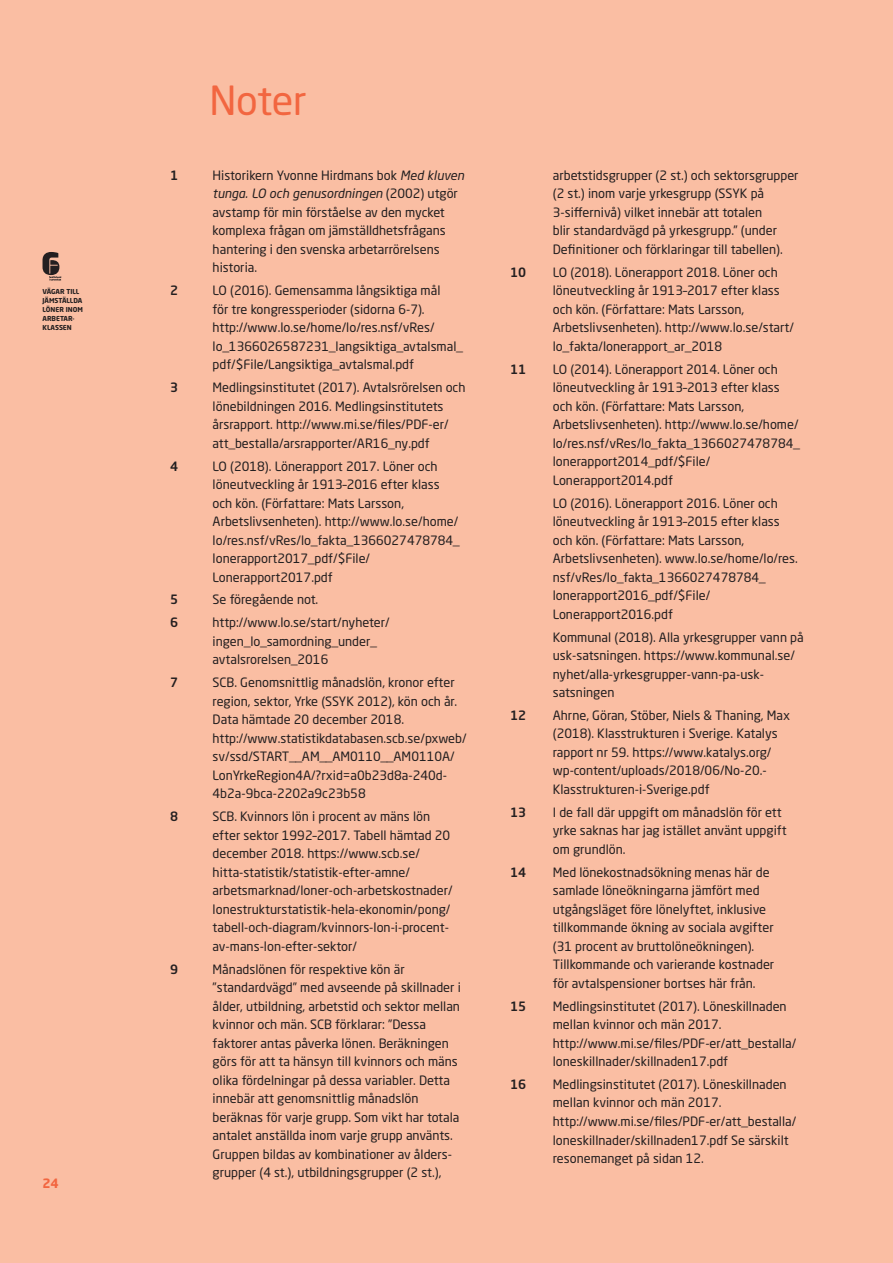
<style>
.page{position:relative;width:893px;height:1263px;background:#fabea3}
.page>*{position:absolute;margin:0;border:0;box-sizing:border-box;transform-origin:0 0}
.Kapitelrubrik{font:39.75px "Neo Sans Pro";letter-spacing:-.015em;color:#f26640}
.Fotnotbröd{font:12.75px/18.5px "Neo Sans Pro";color:#231f20}
.Fotnotbröd-2{font:500 12.75px "Neo Sans Pro";color:#231f20}
.t1{font:700 12.75px "Neo Sans Pro";color:#f26640}
.Rapporttitel{font:700 6.75px/9px "Neo Sans Pro";color:#231f20}
.s1{font-style:italic}
</style>
<div class="page">
<svg style="left:43px;top:252px;width:18px;height:28px"></svg>
<p class="Rapporttitel" style="left:43px;top:287px;width:42px">VÄGAR TILL<br>JÄMSTÄLLDA<br>LÖNER INOM<br>ARBETAR-<br>KLASSEN</p>
<p class="t1" style="left:43px;top:1175px;width:18px">24</p>
<p class="Kapitelrubrik" style="left:209px;top:76px;width:99px">Noter</p>
<p class="Fotnotbröd-2" style="left:170px;top:167px;width:10px">1</p>
<p class="Fotnotbröd" style="left:213px;top:166px;width:253px">Historikern Yvonne Hirdmans bok <span class="s1">Med kluven tunga. LO och genusordningen</span> (2002) utgör avstamp för min förståelse av den mycket komplexa frågan om jämställdhetsfrågans hantering i den svenska arbetarrörelsens historia.</p>
<p class="Fotnotbröd-2" style="left:170px;top:282px;width:10px">2</p>
<p class="Fotnotbröd" style="left:213px;top:281px;width:252px">LO (2016). Gemensamma långsiktiga mål<br>för tre kongressperioder (sidorna 6-7). http://www.lo.se/home/lo/res.nsf/vRes/ lo_1366026587231_langsiktiga_avtalsmal_ pdf/$File/Langsiktiga_avtalsmal.pdf</p>
<p class="Fotnotbröd-2" style="left:170px;top:379px;width:10px">3</p>
<p class="Fotnotbröd" style="left:213px;top:378px;width:254px">Medlingsinstitutet (2017). Avtalsrörelsen och lönebildningen 2016. Medlingsinstitutets årsrapport. http://www.mi.se/files/PDF-er/ att_bestalla/arsrapporter/AR16_ny.pdf</p>
<p class="Fotnotbröd-2" style="left:170px;top:458px;width:10px">4</p>
<p class="Fotnotbröd" style="left:213px;top:456px;width:248px">LO (2018). Lönerapport 2017. Löner och löneutveckling år 1913–2016 efter klass och kön. (Författare: Mats Larsson, Arbetslivsenheten). http://www.lo.se/home/ lo/res.nsf/vRes/lo_fakta_1366027478784_ lonerapport2017_pdf/$File/ Lonerapport2017.pdf</p>
<p class="Fotnotbröd-2" style="left:170px;top:592px;width:10px">5</p>
<p class="Fotnotbröd" style="left:213px;top:590px;width:107px">Se föregående not.</p>
<p class="Fotnotbröd-2" style="left:170px;top:614px;width:10px">6</p>
<p class="Fotnotbröd" style="left:213px;top:613px;width:179px">http://www.lo.se/start/nyheter/ ingen_lo_samordning_under_ avtalsrorelsen_2016</p>
<p class="Fotnotbröd-2" style="left:170px;top:674px;width:10px">7</p>
<p class="Fotnotbröd" style="left:213px;top:673px;width:256px">SCB. Genomsnittlig månadslön, kronor efter region, sektor, Yrke (SSYK 2012), kön och år.<br>Data hämtade 20 december 2018. http://www.statistikdatabasen.scb.se/pxweb/ sv/ssd/START__AM__AM0110__AM0110A/ LonYrkeRegion4A/?rxid=a0b23d8a-240d-4b2a-9bca-2202a9c23b58</p>
<p class="Fotnotbröd-2" style="left:170px;top:808px;width:10px">8</p>
<p class="Fotnotbröd" style="left:213px;top:807px;width:241px">SCB. Kvinnors lön i procent av mäns lön efter sektor 1992–2017. Tabell hämtad 20 december 2018. https://www.scb.se/ hitta-statistik/statistik-efter-amne/ arbetsmarknad/loner-och-arbetskostnader/ lonestrukturstatistik-hela-ekonomin/pong/ tabell-och-diagram/kvinnors-lon-i-procent&shy;av-mans-lon-efter-sektor/</p>
<p class="Fotnotbröd-2" style="left:170px;top:961px;width:10px">9</p>
<p class="Fotnotbröd" style="left:213px;top:959px;width:250px">Månadslönen för respektive kön är ”standardvägd” med avseende på skillnader i ålder, utbildning, arbetstid och sektor mellan kvinnor och män. SCB förklarar: ”Dessa faktorer antas påverka lönen. Beräkningen görs för att ta hänsyn till kvinnors och mäns olika fördelningar på dessa variabler. Detta innebär att genomsnittlig månadslön beräknas för varje grupp. Som vikt har totala antalet anställda inom varje grupp använts.<br>Gruppen bildas av kombinationer av ålders&shy;grupper (4 st.), utbildningsgrupper (2 st.),</p>
<p class="Fotnotbröd" style="left:553px;top:166px;width:247px">arbetstidsgrupper (2 st.) och sektorsgrupper (2 st.) inom varje yrkesgrupp (SSYK på 3-siffernivå) vilket innebär att totalen<br>blir standardvägd på yrkesgrupp.” (under Definitioner och förklaringar till tabellen).</p>
<p class="Fotnotbröd-2" style="left:510px;top:264px;width:18px">10</p>
<p class="Fotnotbröd" style="left:553px;top:263px;width:243px">LO (2018). Lönerapport 2018. Löner och löneutveckling år 1913–2017 efter klass och kön. (Författare: Mats Larsson, Arbetslivsenheten). http://www.lo.se/start/ lo_fakta/lonerapport_ar_2018</p>
<p class="Fotnotbröd-2" style="left:510px;top:361px;width:18px">11</p>
<p class="Fotnotbröd" style="left:553px;top:359px;width:248px">LO (2014). Lönerapport 2014. Löner och löneutveckling år 1913–2013 efter klass och kön. (Författare: Mats Larsson, Arbetslivsenheten). http://www.lo.se/home/ lo/res.nsf/vRes/lo_fakta_1366027478784_ lonerapport2014_pdf/$File/ Lonerapport2014.pdf</p>
<p class="Fotnotbröd" style="left:553px;top:493px;width:247px">LO (2016). Lönerapport 2016. Löner och löneutveckling år 1913–2015 efter klass och kön. (Författare: Mats Larsson, Arbetslivsenheten). www.lo.se/home/lo/res. nsf/vRes/lo_fakta_1366027478784_ lonerapport2016_pdf/$File/ Lonerapport2016.pdf</p>
<p class="Fotnotbröd" style="left:553px;top:627px;width:252px">Kommunal (2018). Alla yrkesgrupper vann på usk-satsningen. https://www.kommunal.se/ nyhet/alla-yrkesgrupper-vann-pa-usk&shy;satsningen</p>
<p class="Fotnotbröd-2" style="left:510px;top:707px;width:18px">12</p>
<p class="Fotnotbröd" style="left:553px;top:706px;width:239px">Ahrne, Göran, Stöber, Niels &amp; Thaning, Max (2018). Klasstrukturen i Sverige. Katalys rapport nr 59. https://www.katalys.org/ wp-content/uploads/2018/06/No-20.- Klasstrukturen-i-Sverige.pdf</p>
<p class="Fotnotbröd-2" style="left:510px;top:804px;width:18px">13</p>
<p class="Fotnotbröd" style="left:553px;top:802px;width:235px">I de fall där uppgift om månadslön för ett yrke saknas har jag istället använt uppgift om grundlön.</p>
<p class="Fotnotbröd-2" style="left:510px;top:864px;width:18px">14</p>
<p class="Fotnotbröd" style="left:553px;top:862px;width:223px">Med lönekostnadsökning menas här de samlade löneökningarna jämfört med utgångsläget före lönelyftet, inklusive tillkommande ökning av sociala avgifter (31 procent av bruttolöneökningen).<br>Tillkommande och varierande kostnader för avtalspensioner bortses här från.</p>
<p class="Fotnotbröd-2" style="left:510px;top:998px;width:18px">15</p>
<p class="Fotnotbröd" style="left:553px;top:996px;width:245px">Medlingsinstitutet (2017). Löneskillnaden mellan kvinnor och män 2017. http://www.mi.se/files/PDF-er/att_bestalla/ loneskillnader/skillnaden17.pdf</p>
<p class="Fotnotbröd-2" style="left:510px;top:1076px;width:18px">16</p>
<p class="Fotnotbröd" style="left:553px;top:1075px;width:245px">Medlingsinstitutet (2017). Löneskillnaden mellan kvinnor och män 2017. http://www.mi.se/files/PDF-er/att_bestalla/ loneskillnader/skillnaden17.pdf Se särskilt resonemanget på sidan 12.</p>
</div>
